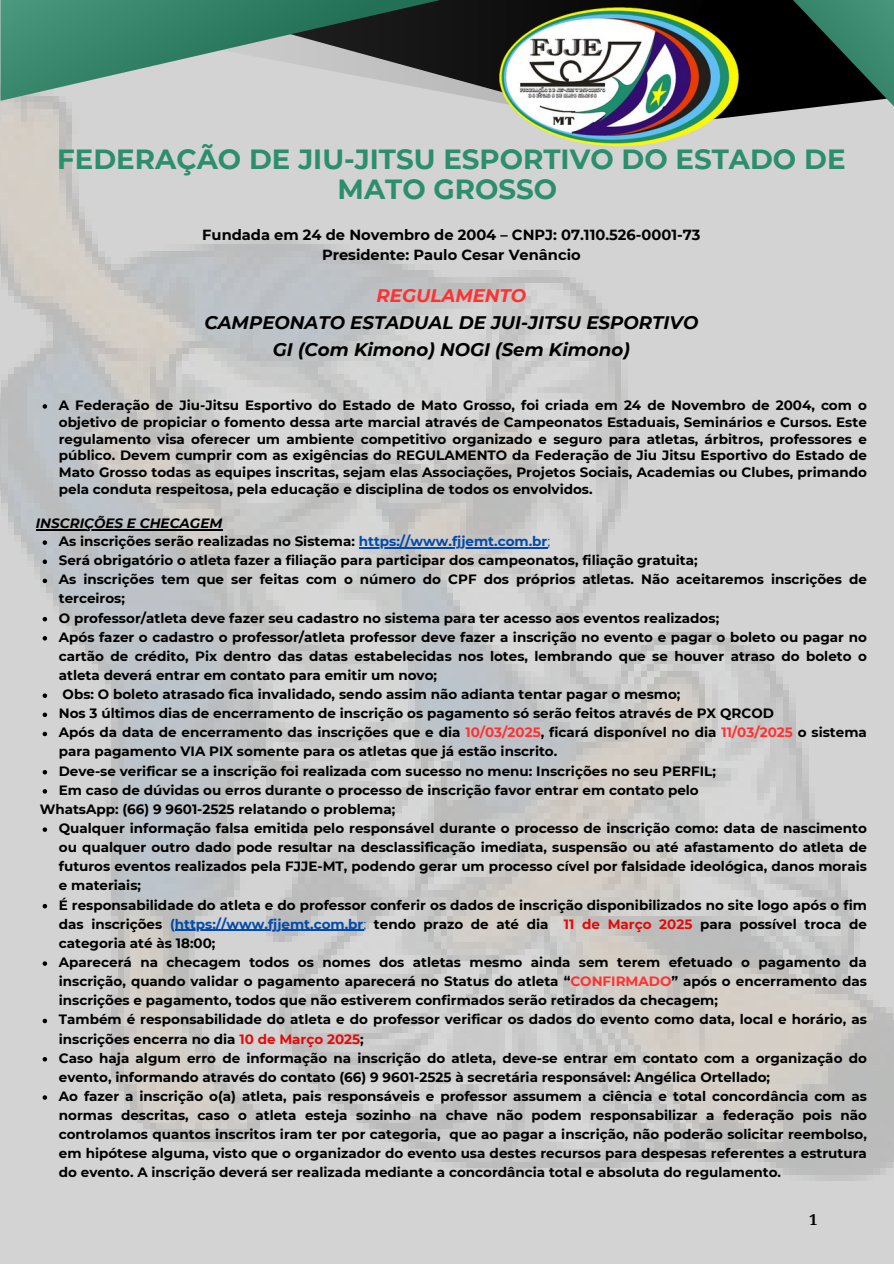
<style>
.page{position:relative;width:894px;height:1264px;background:#fff}
.page>*{position:absolute;margin:0;border:0;box-sizing:border-box;transform-origin:0 0}
.t1{font:700 27.6px/30.3px "Montserrat";color:#2b8e6c;text-align:center}
.t2{font:italic 700 18.15px/27px "Montserrat";color:#000;text-align:center}
.t3{font:700 15px "Droid Serif";color:#000}
.t4{font:700 14.7px/20.2px "Montserrat";color:#000;text-align:center}
.t5{font:700 13.5px/19.2px "Montserrat";color:#000}
.t6{font:italic 700 13.5px "Montserrat";color:#000}
.s1{color:#ff3131}
.s2{color:#004aad}
.s3{font-weight:400;color:#004aad}
.s4{color:#e40909}
</style>
<div class="page">
<img style="left:0;top:0;width:893px;height:1263px">
<svg style="left:1px;top:0;width:727px;height:128px;background:#c6c6c5"></svg>
<svg style="left:1px;top:0;width:635px;height:101px;background:#618478"></svg>
<svg style="left:750px;top:0;width:143px;height:138px;background:#3f554d"></svg>
<svg style="left:43px;top:404px;width:4px;height:4px"></svg>
<hr style="left:36px;top:529px;width:186px;height:1px;background:#000">
<svg style="left:43px;top:540px;width:4px;height:5px"></svg>
<hr style="left:359px;top:547px;width:188px;height:1px;background:#004aad">
<svg style="left:43px;top:559px;width:4px;height:5px"></svg>
<svg style="left:43px;top:578px;width:4px;height:5px"></svg>
<svg style="left:43px;top:617px;width:4px;height:4px"></svg>
<svg style="left:43px;top:636px;width:4px;height:4px"></svg>
<svg style="left:43px;top:693px;width:4px;height:5px"></svg>
<svg style="left:43px;top:712px;width:4px;height:5px"></svg>
<svg style="left:43px;top:731px;width:4px;height:5px"></svg>
<svg style="left:43px;top:770px;width:4px;height:4px"></svg>
<svg style="left:43px;top:789px;width:4px;height:4px"></svg>
<svg style="left:43px;top:827px;width:4px;height:4px"></svg>
<svg style="left:43px;top:903px;width:4px;height:5px"></svg>
<hr style="left:175px;top:929px;width:188px;height:1px;background:#004aad">
<svg style="left:43px;top:961px;width:4px;height:4px"></svg>
<svg style="left:43px;top:1018px;width:4px;height:5px"></svg>
<svg style="left:43px;top:1056px;width:4px;height:5px"></svg>
<svg style="left:43px;top:1095px;width:4px;height:4px"></svg>
<img style="left:499px;top:8px;width:243px;height:146px">
<p class="t1" style="left:57px;top:144px;width:789px">FEDERAÇÃO DE JIU-JITSU ESPORTIVO DO ESTADO DE<br>MATO GROSSO</p>
<p class="t4" style="left:202px;top:224px;width:499px">Fundada em 24 de Novembro de 2004 – CNPJ: 07.110.526-0001-73<br>Presidente: Paulo Cesar Venâncio</p>
<h1 class="t2" style="left:204px;top:282px;width:495px"><span class="s1">REGULAMENTO<br></span>CAMPEONATO ESTADUAL DE JUI-JITSU ESPORTIVO<br>GI (Com Kimono) NOGI (Sem Kimono)</h1>
<h4 class="t5" style="left:59px;top:396px;width:809px;line-height:16.8px;text-align:justify">A Federação de Jiu-Jitsu Esportivo do Estado de Mato Grosso, foi criada em 24 de Novembro de 2004, com o objetivo de propiciar o fomento dessa arte marcial através de Campeonatos Estaduais, Seminários e Cursos. Este regulamento visa oferecer um ambiente competitivo organizado e seguro para atletas, árbitros, professores e público. Devem cumprir com as exigências do REGULAMENTO da Federação de Jiu Jitsu Esportivo do Estado de Mato Grosso todas as equipes inscritas, sejam elas Associações, Projetos Sociais, Academias ou Clubes, primando pela conduta respeitosa, pela educação e disciplina de todos os envolvidos.</h4>
<h2 class="t6" style="left:36px;top:515px;width:188px">INSCRIÇÕES E CHECAGEM</h2>
<p class="t5" style="left:59px;top:531px;width:493px">As inscrições serão realizadas no Sistema: <span class="s2">https://www.fjjemt.com.br</span><span class="s3">;</span></p>
<p class="t5" style="left:59px;top:550px;width:640px">Será obrigatório o atleta fazer a filiação para participar dos campeonatos, filiação gratuita;</p>
<p class="t5" style="left:59px;top:570px;width:809px">As inscrições tem que ser feitas com o número do CPF dos próprios atletas. Não aceitaremos inscrições de terceiros;</p>
<p class="t5" style="left:59px;top:608px;width:661px">O professor/atleta deve fazer seu cadastro no sistema para ter acesso aos eventos realizados;</p>
<p class="t5" style="left:59px;top:627px;width:809px;text-align:justify">Após fazer o cadastro o professor/atleta professor deve fazer a inscrição no evento e pagar o boleto ou pagar no cartão de crédito, Pix dentro das datas estabelecidas nos lotes, lembrando que se houver atraso do boleto o atleta deverá entrar em contato para emitir um novo;</p>
<p class="t5" style="left:63px;top:684px;width:619px">Obs: O boleto atrasado fica invalidado, sendo assim não adianta tentar pagar o mesmo;</p>
<p class="t5" style="left:59px;top:703px;width:716px">Nos 3 últimos dias de encerramento de inscrição os pagamento só serão feitos através de PX QRCOD</p>
<p class="t5" style="left:59px;top:723px;width:809px">Após da data de encerramento das inscrições que e dia <span class="s1">10/03/2025</span>, ficará disponível no dia <span class="s1">11/03/2025</span> o sistema para pagamento VIA PIX somente para os atletas que já estão inscrito.</p>
<p class="t5" style="left:59px;top:761px;width:658px">Deve-se verificar se a inscrição foi realizada com sucesso no menu: Inscrições no seu PERFIL;</p>
<p class="t5" style="left:59px;top:780px;width:641px">Em caso de dúvidas ou erros durante o processo de inscrição favor entrar em contato pelo</p>
<p class="t5" style="left:40px;top:799px;width:357px">WhatsApp: (66) 9 9601-2525 relatando o problema;</p>
<p class="t5" style="left:59px;top:818px;width:809px;text-align:justify">Qualquer informação falsa emitida pelo responsável durante o processo de inscrição como: data de nascimento ou qualquer outro dado pode resultar na desclassificação imediata, suspensão ou até afastamento do atleta de futuros eventos realizados pela FJJE-MT, podendo gerar um processo cível por falsidade ideológica, danos morais e materiais;</p>
<h4 class="t5" style="left:59px;top:895px;width:809px">É responsabilidade do atleta e do professor conferir os dados de inscrição disponibilizados no site logo após o fim das inscrições <span class="s2">(https://www.fjjemt.com.br</span><span class="s3">;</span> tendo prazo de até dia <span class="s4">11 de Março 2025</span> para possível troca de</h4>
<p class="t5" style="left:59px;top:933px;width:809px">categoria até às 18:00;<br>Aparecerá na checagem todos os nomes dos atletas mesmo ainda sem terem efetuado o pagamento da inscrição, quando validar o pagamento aparecerá no Status do atleta “<span class="s1">CONFIRMADO</span>” após o encerramento das</p>
<p class="t5" style="left:59px;top:990px;width:809px">inscrições e pagamento, todos que não estiverem confirmados serão retirados da checagem;<br>Também é responsabilidade do atleta e do professor verificar os dados do evento como data, local e horário, as inscrições encerra no dia <span class="s4">10 de Março 2025</span>;</p>
<p class="t5" style="left:59px;top:1048px;width:809px">Caso haja algum erro de informação na inscrição do atleta, deve-se entrar em contato com a organização do evento, informando através do contato (66) 9 9601-2525 à secretária responsável: Angélica Ortellado;</p>
<p class="t5" style="left:59px;top:1086px;width:809px;text-align:justify">Ao fazer a inscrição o(a) atleta, pais responsáveis e professor assumem a ciência e total concordância com as normas descritas, caso o atleta esteja sozinho na chave não podem responsabilizar a federação pois não controlamos quantos inscritos iram ter por categoria, que ao pagar a inscrição, não poderão solicitar reembolso, em hipótese alguma, visto que o organizador do evento usa destes recursos para despesas referentes a estrutura do evento. A inscrição deverá ser realizada mediante a concordância total e absoluta do regulamento.</p>
<p class="t3" style="left:808px;top:1211px;width:10px">1</p>
</div>
